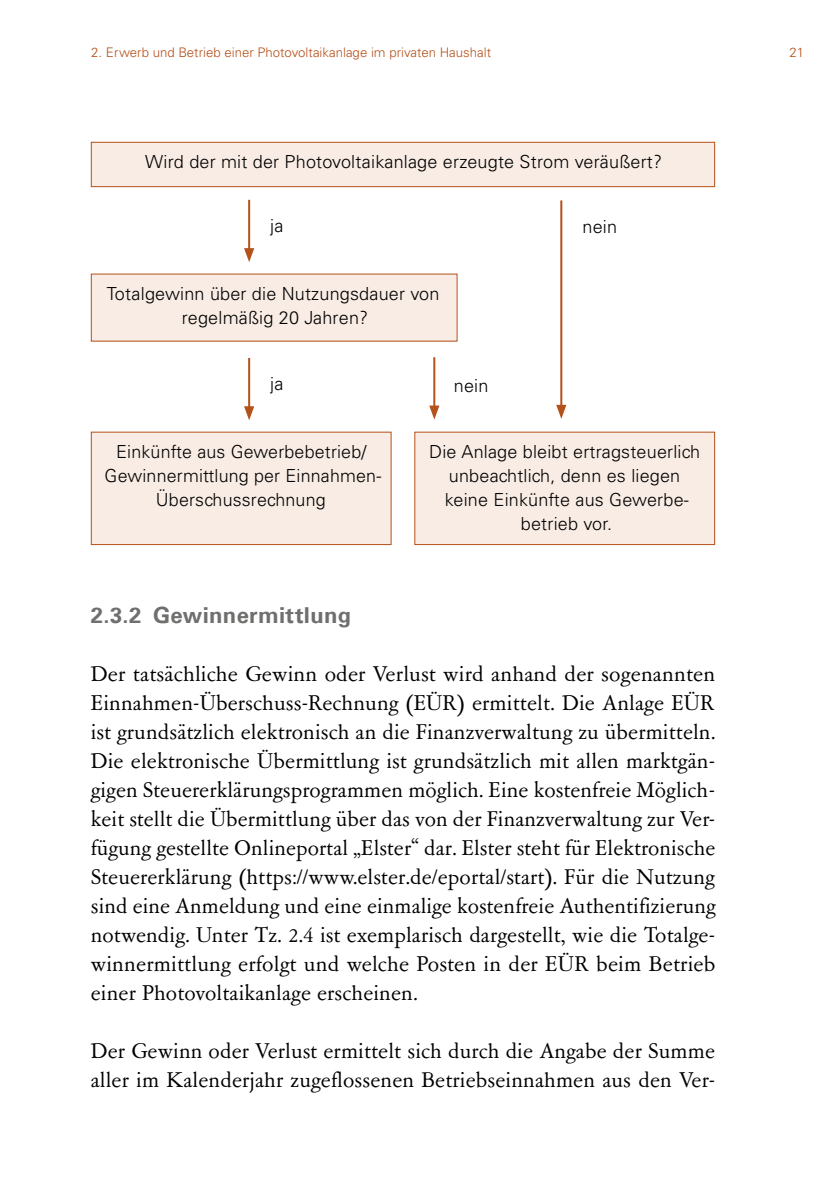
<style>
.page{position:relative;width:840px;height:1191px;background:#fff}
.page>*{position:absolute;margin:0;border:0;box-sizing:border-box;transform-origin:0 0}
.t1{font:24px/29px "Garamont Amst SBOP Rom";letter-spacing:.005em;color:#000;text-align:justify}
.t2{font:300 22px "Univers LT45";letter-spacing:.01em;color:#6f6f6e}
.t3{font:300 18px/24px "Univers LT";letter-spacing:.01em;color:#000;text-align:center}
.t4{font:300 13.2px "Univers LT";color:#b5511a}
</style>
<div class="page">
<div style="left:91px;top:432px;width:300px;height:112px;background:#f8ece4"></div>
<div style="left:91px;top:431px;width:300px;height:114px;border:1px solid #b5511a"></div>
<div style="left:91px;top:142px;width:623px;height:45px;background:#f8ece4"></div>
<div style="left:91px;top:142px;width:623px;height:45px;border:1px solid #b5511a"></div>
<div style="left:91px;top:274px;width:366px;height:67px;background:#f8ece4"></div>
<div style="left:414px;top:432px;width:300px;height:112px;background:#f8ece4"></div>
<div style="left:414px;top:431px;width:300px;height:114px;border:1px solid #b5511a"></div>
<hr style="left:560px;top:200px;width:2px;height:208px;background:#b5511a">
<svg style="left:556px;top:405px;width:10px;height:14px"></svg>
<hr style="left:248px;top:200px;width:2px;height:51px;background:#b5511a">
<svg style="left:244px;top:248px;width:10px;height:14px"></svg>
<hr style="left:433px;top:357px;width:2px;height:52px;background:#b5511a">
<svg style="left:429px;top:405px;width:10px;height:14px"></svg>
<hr style="left:248px;top:358px;width:2px;height:51px;background:#b5511a">
<svg style="left:244px;top:406px;width:10px;height:14px"></svg>
<p class="t4" style="left:91px;top:44px;width:401px">2. Erwerb und Betrieb einer Photovoltaikanlage im privaten Haushalt</p>
<p class="t4" style="left:789px;top:44px;width:16px">21</p>
<p class="t3" style="left:145px;top:150px;width:518px">Wird der mit der Photovoltaikanlage erzeugte Strom veräußert?</p>
<p class="t3" style="left:270px;top:214px;width:15px">ja</p>
<p class="t3" style="left:107px;top:282px;width:334px">Totalgewinn über die Nutzungsdauer von regelmäßig 20 Jahren?</p>
<p class="t3" style="left:270px;top:372px;width:15px">ja</p>
<p class="t3" style="left:453px;top:374px;width:36px">nein</p>
<p class="t3" style="left:582px;top:214px;width:36px">nein</p>
<p class="t3" style="left:105px;top:440px;width:278px">Einkünfte aus Gewerbebetrieb/<br>Gewinnermittlung per Einnahmen-<br>Überschussrechnung</p>
<p class="t3" style="left:429px;top:440px;width:272px">Die Anlage bleibt ertragsteuerlich unbeachtlich, denn es liegen keine Einkünfte aus Gewerbe&shy;betrieb vor.</p>
<p class="t2" style="left:91px;top:602px;width:262px">2.3.2 Gewinnermittlung</p>
<p class="t1" style="left:91px;top:660px;width:626px">Der tatsächliche Gewinn oder Verlust wird anhand der sogenannten Einnahmen-Überschuss-Rechnung (EÜR) ermittelt. Die Anlage EÜR ist grundsätzlich elektronisch an die Finanzverwaltung zu übermitteln.<br>Die elektronische Übermittlung ist grundsätzlich mit allen marktgän&shy;gigen Steuererklärungsprogrammen möglich. Eine kostenfreie Möglich&shy;keit stellt die Übermittlung über das von der Finanzverwaltung zur Ver&shy;fügung gestellte Onlineportal „Elster“ dar. Elster steht für Elektronische Steuererklärung (https://www.elster.de/eportal/start). Für die Nutzung sind eine Anmeldung und eine einmalige kostenfreie Authentifizierung notwendig. Unter Tz. 2.4 ist exemplarisch dargestellt, wie die Totalge&shy;winnermittlung erfolgt und welche Posten in der EÜR beim Betrieb einer Photovoltaikanlage erscheinen.</p>
<p class="t1" style="left:91px;top:1037px;width:625px">Der Gewinn oder Verlust ermittelt sich durch die Angabe der Summe aller im Kalenderjahr zugeflossenen Betriebseinnahmen aus den Ver-</p>
</div>
